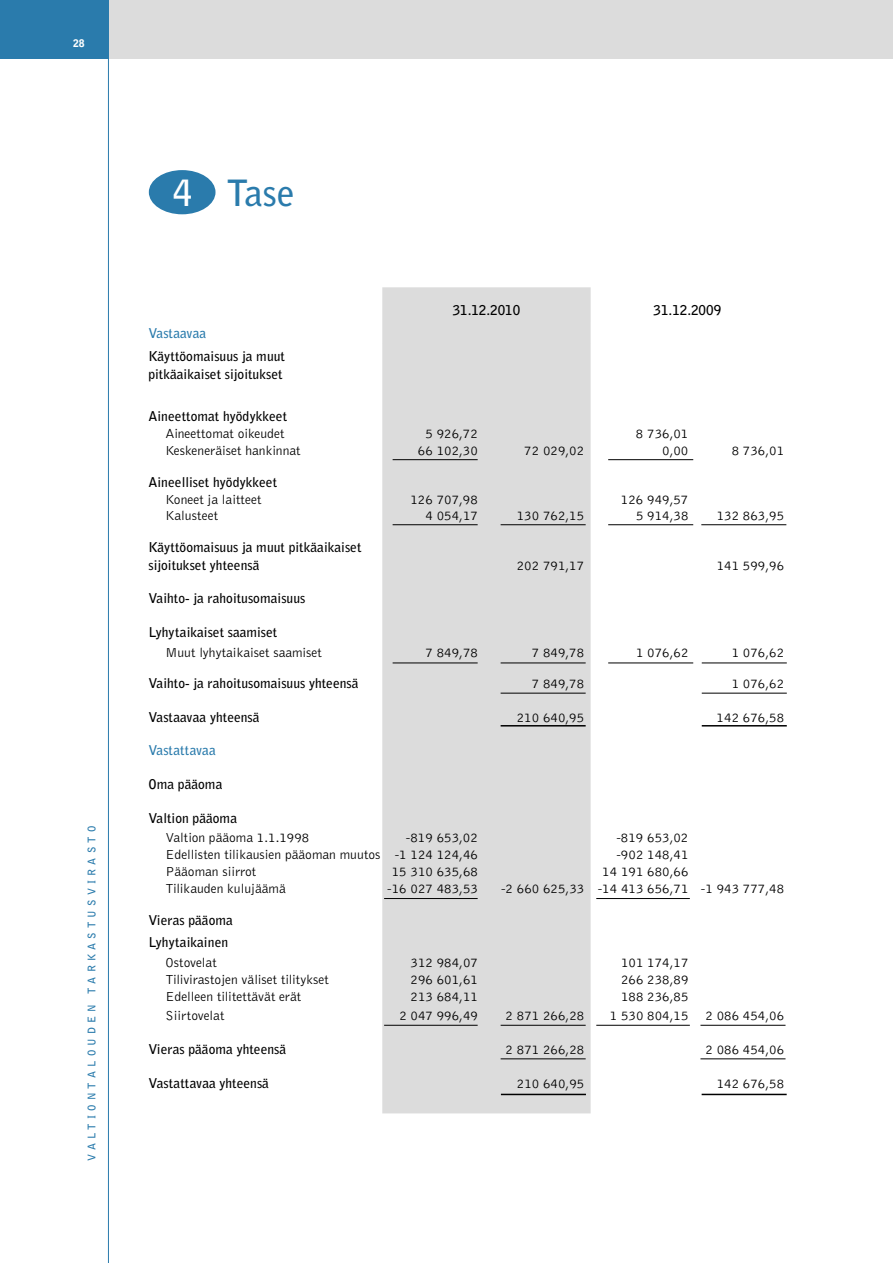
<style>
.page{position:relative;width:893px;height:1263px;background:#fff}
.page>*{position:absolute;margin:0;border:0;box-sizing:border-box;transform-origin:0 0}
.t1{font:700 36px "Bell Gothic";color:#2a7bac}
.t2{font:300 13.5px "Bell Gothic";color:#000}
.t3{font:700 13.5px/18px "Bell Gothic";color:#000}
.t4{font:700 13.5px "Bell Gothic";color:#2a7bac}
.t5{font:700 10.5px "Bell Gothic";letter-spacing:.4em;color:#2a7bac}
.t6{font:900 10.5px "Bell Gothic";color:#fff}
.s1{color:#fff}
</style>
<div class="page">
<div style="left:34px;top:0;width:859px;height:59px;background:#dcdcdc"></div>
<div style="left:0;top:0;width:109px;height:59px;background:#2a7bac"></div>
<hr style="left:108px;top:0;width:1px;height:1263px;background:#2a7bac">
<div style="left:382px;top:287px;width:209px;height:826px;background:#dcdcdc"></div>
<hr style="left:701px;top:524px;width:85px;height:1px;background:#000">
<hr style="left:702px;top:693px;width:85px;height:1px;background:#000">
<hr style="left:702px;top:725px;width:85px;height:1px;background:#000">
<hr style="left:702px;top:1094px;width:85px;height:1px;background:#000">
<hr style="left:501px;top:693px;width:85px;height:1px;background:#000">
<hr style="left:501px;top:1025px;width:85px;height:1px;background:#000">
<hr style="left:501px;top:1058px;width:85px;height:1px;background:#000">
<hr style="left:501px;top:725px;width:85px;height:1px;background:#000">
<hr style="left:702px;top:662px;width:85px;height:1px;background:#000">
<hr style="left:608px;top:662px;width:85px;height:1px;background:#000">
<hr style="left:608px;top:524px;width:85px;height:1px;background:#000">
<hr style="left:501px;top:662px;width:85px;height:1px;background:#000">
<hr style="left:501px;top:524px;width:85px;height:1px;background:#000">
<hr style="left:393px;top:662px;width:85px;height:1px;background:#000">
<hr style="left:393px;top:459px;width:85px;height:1px;background:#000">
<hr style="left:393px;top:524px;width:85px;height:1px;background:#000">
<hr style="left:384px;top:898px;width:94px;height:1px;background:#000">
<hr style="left:384px;top:1025px;width:94px;height:1px;background:#000">
<hr style="left:596px;top:898px;width:94px;height:1px;background:#000">
<hr style="left:596px;top:1025px;width:94px;height:1px;background:#000">
<hr style="left:700px;top:1025px;width:85px;height:1px;background:#000">
<hr style="left:700px;top:1058px;width:85px;height:1px;background:#000">
<hr style="left:501px;top:1094px;width:85px;height:1px;background:#000">
<hr style="left:608px;top:459px;width:85px;height:1px;background:#000">
<div style="left:149px;top:170px;width:67px;height:44px;background:#2a7bac;border-radius:50%"></div>
<p class="t6" style="left:73px;top:37px;width:13px">28</p>
<p class="t5" style="left:85px;top:1161px;width:337px;rotate:-90deg">VALTIONTALOUDEN TARKASTUSVIRASTO</p>
<h1 class="t1" style="left:173px;top:171px;width:124px"><span class="s1">4</span> Tase</h1>
<p class="t3" style="left:453px;top:301px;width:69px">31.12.2010</p>
<p class="t3" style="left:654px;top:301px;width:69px">31.12.2009</p>
<p class="t4" style="left:148px;top:325px;width:59px">Vastaavaa</p>
<p class="t3" style="left:148px;top:347px;width:138px">Käyttöomaisuus ja muut pitkäaikaiset sijoitukset</p>
<p class="t3" style="left:148px;top:408px;width:140px">Aineettomat hyödykkeet</p>
<p class="t2" style="left:165px;top:427px;width:121px">Aineettomat oikeudet</p>
<p class="t2" style="left:425px;top:427px;width:54px">5 926,72</p>
<p class="t2" style="left:636px;top:427px;width:54px">8 736,01</p>
<p class="t2" style="left:165px;top:444px;width:137px">Keskeneräiset hankinnat</p>
<p class="t2" style="left:418px;top:444px;width:62px">66 102,30</p>
<p class="t2" style="left:524px;top:444px;width:62px">72 029,02</p>
<p class="t2" style="left:662px;top:444px;width:28px">0,00</p>
<p class="t2" style="left:732px;top:444px;width:54px">8 736,01</p>
<p class="t3" style="left:148px;top:473px;width:130px">Aineelliset hyödykkeet</p>
<p class="t2" style="left:165px;top:492px;width:98px">Koneet ja laitteet</p>
<p class="t2" style="left:410px;top:492px;width:69px">126 707,98</p>
<p class="t2" style="left:621px;top:492px;width:69px">126 949,57</p>
<p class="t2" style="left:165px;top:509px;width:54px">Kalusteet</p>
<p class="t2" style="left:425px;top:509px;width:54px">4 054,17</p>
<p class="t2" style="left:517px;top:509px;width:69px">130 762,15</p>
<p class="t2" style="left:636px;top:509px;width:54px">5 914,38</p>
<p class="t2" style="left:717px;top:509px;width:69px">132 863,95</p>
<p class="t3" style="left:148px;top:538px;width:215px">Käyttöomaisuus ja muut pitkäaikaiset sijoitukset yhteensä</p>
<p class="t2" style="left:517px;top:558px;width:69px">202 791,17</p>
<p class="t2" style="left:717px;top:558px;width:69px">141 599,96</p>
<p class="t3" style="left:148px;top:589px;width:158px">Vaihto- ja rahoitusomaisuus</p>
<p class="t3" style="left:148px;top:623px;width:130px">Lyhytaikaiset saamiset</p>
<p class="t2" style="left:165px;top:645px;width:158px">Muut lyhytaikaiset saamiset</p>
<p class="t2" style="left:425px;top:645px;width:54px">7 849,78</p>
<p class="t2" style="left:532px;top:645px;width:54px">7 849,78</p>
<p class="t2" style="left:636px;top:645px;width:54px">1 076,62</p>
<p class="t2" style="left:732px;top:645px;width:54px">1 076,62</p>
<p class="t3" style="left:148px;top:674px;width:212px">Vaihto- ja rahoitusomaisuus yhteensä</p>
<p class="t2" style="left:532px;top:676px;width:54px">7 849,78</p>
<p class="t2" style="left:732px;top:676px;width:54px">1 076,62</p>
<p class="t3" style="left:148px;top:708px;width:113px">Vastaavaa yhteensä</p>
<p class="t2" style="left:517px;top:710px;width:69px">210 640,95</p>
<p class="t2" style="left:717px;top:710px;width:69px">142 676,58</p>
<p class="t4" style="left:148px;top:742px;width:69px">Vastattavaa</p>
<p class="t3" style="left:148px;top:775px;width:76px">Oma pääoma</p>
<p class="t3" style="left:148px;top:809px;width:90px">Valtion pääoma</p>
<p class="t2" style="left:165px;top:831px;width:145px">Valtion pääoma 1.1.1998</p>
<p class="t2" style="left:406px;top:831px;width:74px">-819 653,02</p>
<p class="t2" style="left:616px;top:831px;width:74px">-819 653,02</p>
<p class="t2" style="left:165px;top:848px;width:314px">Edellisten tilikausien pääoman muutos -1 124 124,46</p>
<p class="t2" style="left:616px;top:848px;width:74px">-902 148,41</p>
<p class="t2" style="left:165px;top:865px;width:92px">Pääoman siirrot</p>
<p class="t2" style="left:392px;top:865px;width:88px">15 310 635,68</p>
<p class="t2" style="left:602px;top:865px;width:88px">14 191 680,66</p>
<p class="t2" style="left:165px;top:882px;width:122px">Tilikauden kulujäämä</p>
<p class="t2" style="left:387px;top:882px;width:92px">-16 027 483,53</p>
<p class="t2" style="left:501px;top:882px;width:285px">-2 660 625,33 -14 413 656,71 -1 943 777,48</p>
<p class="t3" style="left:148px;top:908px;width:86px;line-height:22.6px">Vieras pääoma<br>Lyhytaikainen</p>
<p class="t2" style="left:165px;top:955px;width:53px">Ostovelat</p>
<p class="t2" style="left:411px;top:955px;width:69px">312 984,07</p>
<p class="t2" style="left:621px;top:955px;width:69px">101 174,17</p>
<p class="t2" style="left:166px;top:972px;width:165px">Tilivirastojen väliset tilitykset</p>
<p class="t2" style="left:411px;top:972px;width:69px">296 601,61</p>
<p class="t2" style="left:621px;top:972px;width:69px">266 238,89</p>
<p class="t2" style="left:166px;top:989px;width:137px">Edelleen tilitettävät erät</p>
<p class="t2" style="left:411px;top:989px;width:69px">213 684,11</p>
<p class="t2" style="left:621px;top:989px;width:69px">188 236,85</p>
<p class="t2" style="left:166px;top:1009px;width:60px">Siirtovelat</p>
<p class="t2" style="left:399px;top:1009px;width:80px">2 047 996,49</p>
<p class="t2" style="left:506px;top:1009px;width:80px">2 871 266,28</p>
<p class="t2" style="left:610px;top:1009px;width:80px">1 530 804,15</p>
<p class="t2" style="left:706px;top:1009px;width:80px">2 086 454,06</p>
<p class="t3" style="left:149px;top:1040px;width:139px">Vieras pääoma yhteensä</p>
<p class="t2" style="left:506px;top:1042px;width:80px">2 871 266,28</p>
<p class="t2" style="left:705px;top:1042px;width:80px">2 086 454,06</p>
<p class="t3" style="left:148px;top:1074px;width:122px">Vastattavaa yhteensä</p>
<p class="t2" style="left:517px;top:1076px;width:69px">210 640,95</p>
<p class="t2" style="left:717px;top:1076px;width:69px">142 676,58</p>
</div>
